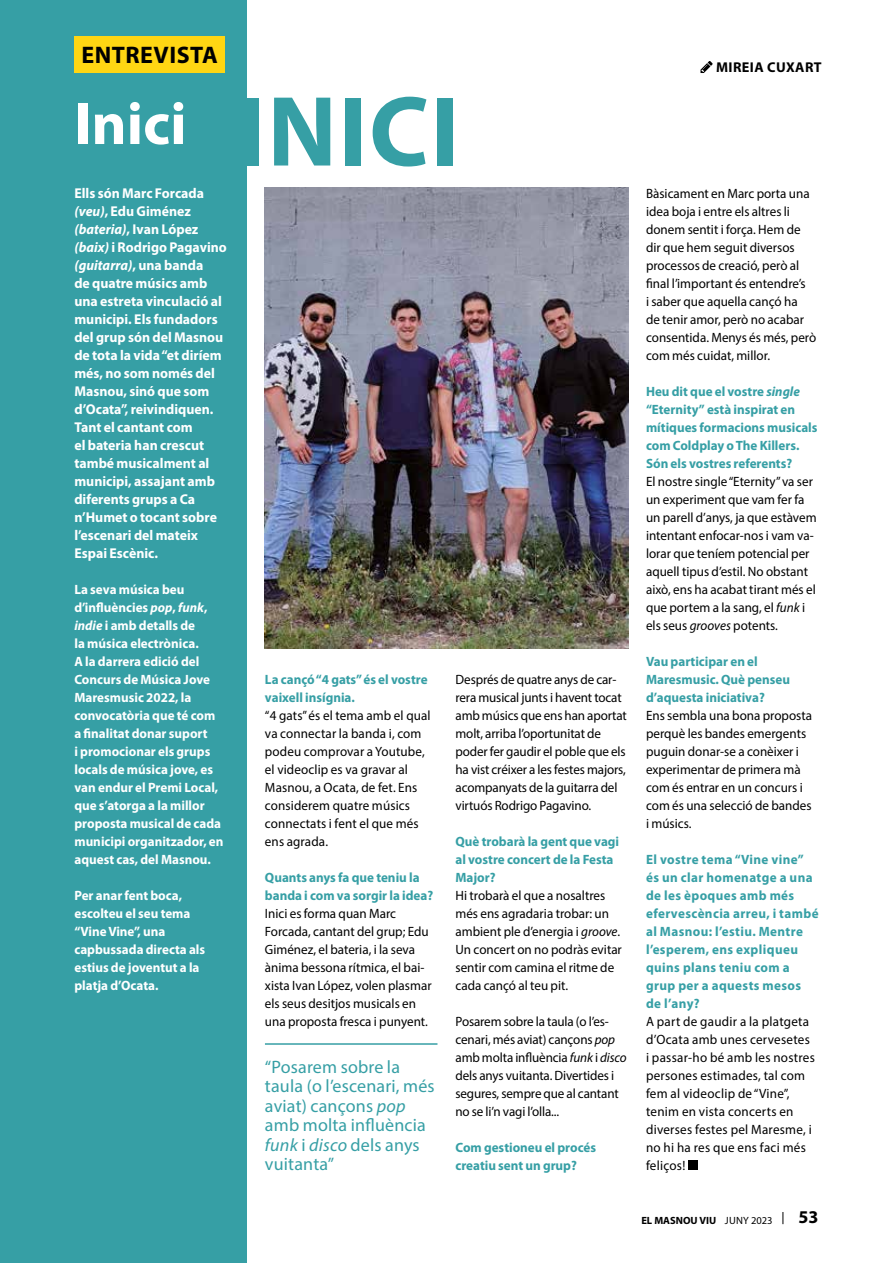
<style>
.page{position:relative;width:893px;height:1263px;background:#fff}
.page>*{position:absolute;margin:0;border:0;box-sizing:border-box;transform-origin:0 0}
.t1{font:700 100.65px "Myriad Pro";letter-spacing:.015em;color:#369fa5}
.t2{font:700 60px "Myriad Pro";color:#fff}
.t3{font:700 24px "Myriad Pro";letter-spacing:.02em;color:#000}
.t4{font:18px/19.5px "Myriad Pro";letter-spacing:.01em;color:#369fa5}
.t5{font:700 18px "Myriad Pro";color:#000}
.t6{font:700 14.25px/18px "Myriad Pro";color:#fff}
.t7{font:700 14.25px "Myriad Pro";letter-spacing:.03em;color:#000}
.t8{font:13.5px/18px "Myriad Pro";color:#000}
.t9{font:700 13.5px/18px "Myriad Pro";color:#fff}
.t10{font:700 13.5px/18px "Myriad Pro";color:#369fa5}
.t11{font:13.5px/18px "Myriad Pro";letter-spacing:.02em;color:#000}
.t12{font:700 13.5px/18px "Myriad Pro";letter-spacing:.03em;color:#369fa5}
.t13{font:700 10.5px "Myriad Pro";color:#000}
.s1{font-style:italic}
.s2{font-weight:400}
</style>
<div class="page">
<div style="left:0;top:0;width:247px;height:1263px;background:#369fa5"></div>
<div style="left:74px;top:36px;width:151px;height:36px;background:#ffd613"></div>
<svg style="left:700px;top:61px;width:13px;height:12px"></svg>
<hr style="left:265px;top:1043px;width:172px;height:2px;background:#369fa5">
<div style="left:688px;top:1160px;width:10px;height:10px;background:#000"></div>
<img style="left:265px;top:188px;width:363px;height:460px">
<svg style="left:783px;top:1212px;width:1px;height:12px"></svg>
<h3 class="t3" style="left:81px;top:42px;width:138px">ENTREVISTA</h3>
<h2 class="t2" style="left:74px;top:90px;width:114px">Inici</h2>
<p class="t6" style="left:74px;top:184px;width:154px">Ells són Marc Forcada <span class="s1">(veu)</span>, Edu Giménez <span class="s1">(bateria)</span>, Ivan López <span class="s1">(baix)</span> i Rodrigo Pagavino <span class="s1">(guitarra)</span>, una banda<br>de quatre músics amb una estreta vinculació al municipi. Els fundadors del grup són del Masnou de tota la vida “et diríem més, no som només del<br>Masnou, sinó que som d’Ocata”, reivindiquen.<br>Tant el cantant com<br>el bateria han crescut també musicalment al municipi, assajant amb diferents grups a Ca n’Humet o tocant sobre l’escenari del mateix<br>Espai Escènic.</p>
<p class="t9" style="left:74px;top:581px;width:151px">La seva música beu d’influències <span class="s1">pop</span>, <span class="s1">funk</span>, <span class="s1">indie</span> i amb detalls de<br>la música electrònica.<br>A la darrera edició del<br>Concurs de Música Jove<br>Maresmusic 2022, la convocatòria que té com a finalitat donar suport<br>i promocionar els grups locals de música jove, es van endur el Premi Local, que s’atorga a la millor proposta musical de cada municipi organitzador, en aquest cas, del Masnou.</p>
<p class="t9" style="left:74px;top:887px;width:132px">Per anar fent boca, escolteu el seu tema “Vine Vine”, una capbussada directa als estius de joventut a la platja d’Ocata.</p>
<h1 class="t1" style="left:237px;top:75px;width:224px">INICI</h1>
<p class="t10" style="left:265px;top:671px;width:164px">La cançó “4 gats” és el vostre vaixell insígnia.</p>
<p class="t8" style="left:265px;top:706px;width:167px">“4 gats” és el tema amb el qual va connectar la banda i, com podeu comprovar a Youtube, el videoclip es va gravar al<br>Masnou, a Ocata, de fet. Ens considerem quatre músics connectats i fent el que més ens agrada.</p>
<p class="t10" style="left:265px;top:869px;width:170px">Quants anys fa que teniu la banda i com va sorgir la idea?</p>
<p class="t8" style="left:265px;top:904px;width:168px">Inici es forma quan Marc<br>Forcada, cantant del grup; Edu<br>Giménez, el bateria, i la seva ànima bessona rítmica, el bai&shy;xista Ivan López, volen plasmar els seus desitjos musicals en una proposta fresca i punyent.</p>
<h3 class="t4" style="left:265px;top:1056px;width:171px">“Posarem sobre la taula (o l’escenari, més aviat) cançons <span class="s1">pop </span>amb molta influència <span class="s1">funk</span> i <span class="s1">disco</span> dels anys vuitanta”</h3>
<p class="t8" style="left:455px;top:670px;width:173px">Després de quatre anys de car&shy;rera musical junts i havent tocat amb músics que ens han aportat molt, arriba l’oportunitat de poder fer gaudir el poble que els ha vist créixer a les festes majors, acompanyats de la guitarra del virtuós Rodrigo Pagavino.</p>
<p class="t10" style="left:455px;top:833px;width:165px">Què trobarà la gent que vagi al vostre concert de la Festa<br>Major?</p>
<p class="t8" style="left:455px;top:886px;width:168px">Hi trobarà el que a nosaltres més ens agradaria trobar: un ambient ple d’energia i <span class="s1">groove</span>.<br>Un concert on no podràs evitar sentir com camina el ritme de cada cançó al teu pit.</p>
<p class="t8" style="left:455px;top:1012px;width:173px">Posarem sobre la taula (o l’es&shy;cenari, més aviat) cançons <span class="s1">pop </span>amb molta influència <span class="s1">funk</span> i <span class="s1">disco </span>dels anys vuitanta. Divertides i segures, sempre que al cantant no se li’n vagi l’olla...</p>
<p class="t10" style="left:455px;top:1139px;width:142px">Com gestioneu el procés creatiu sent un grup?</p>
<p class="t7" style="left:716px;top:59px;width:107px">MIREIA CUXART</p>
<p class="t8" style="left:646px;top:184px;width:172px">Bàsicament en Marc porta una idea boja i entre els altres li donem sentit i força. Hem de dir que hem seguit diversos processos de creació, però al final l’important és entendre’s<br>i saber que aquella cançó ha<br>de tenir amor, però no acabar consentida. Menys és més, però com més cuidat, millor.</p>
<p class="t10" style="left:646px;top:383px;width:173px">Heu dit que el vostre <span class="s1">single </span>“Eternity” està inspirat en mítiques formacions musicals com Coldplay o The Killers.<br>Són els vostres referents?</p>
<p class="t8" style="left:646px;top:472px;width:172px">El nostre single “Eternity” va ser un experiment que vam fer fa un parell d’anys, ja que estàvem intentant enfocar-nos i vam va&shy;lorar que teníem potencial per aquell tipus d’estil. No obstant això, ens ha acabat tirant més el que portem a la sang, el <span class="s1">funk</span> i els seus <span class="s1">grooves</span> potents.</p>
<p class="t10" style="left:646px;top:653px;width:145px">Vau participar en el<br>Maresmusic. Què penseu d’aquesta iniciativa?</p>
<p class="t8" style="left:646px;top:706px;width:168px">Ens sembla una bona proposta perquè les bandes emergents puguin donar-se a conèixer i experimentar de primera mà com és entrar en un concurs i com és una selecció de bandes i músics.</p>
<p class="t12" style="left:646px;top:851px;width:174px">El vostre tema “Vine vine” és un clar homenatge a una de les èpoques amb més efervescència arreu, i també al Masnou: l’estiu. Mentre l’esperem, ens expliqueu quins plans teniu com a grup per a aquests mesos de l’any?</p>
<p class="t11" style="left:646px;top:1012px;width:170px">A part de gaudir a la platgeta d’Ocata amb unes cervesetes i passar-ho bé amb les nostres persones estimades, tal com fem al videoclip de “Vine”, tenim en vista concerts en diverses festes pel Maresme, i no hi ha res que ens faci més feliços!</p>
<p class="t13" style="left:641px;top:1215px;width:133px">EL MASNOU VIU <span class="s2">JUNY 2023</span></p>
<h3 class="t5" style="left:799px;top:1207px;width:21px">53</h3>
</div>
